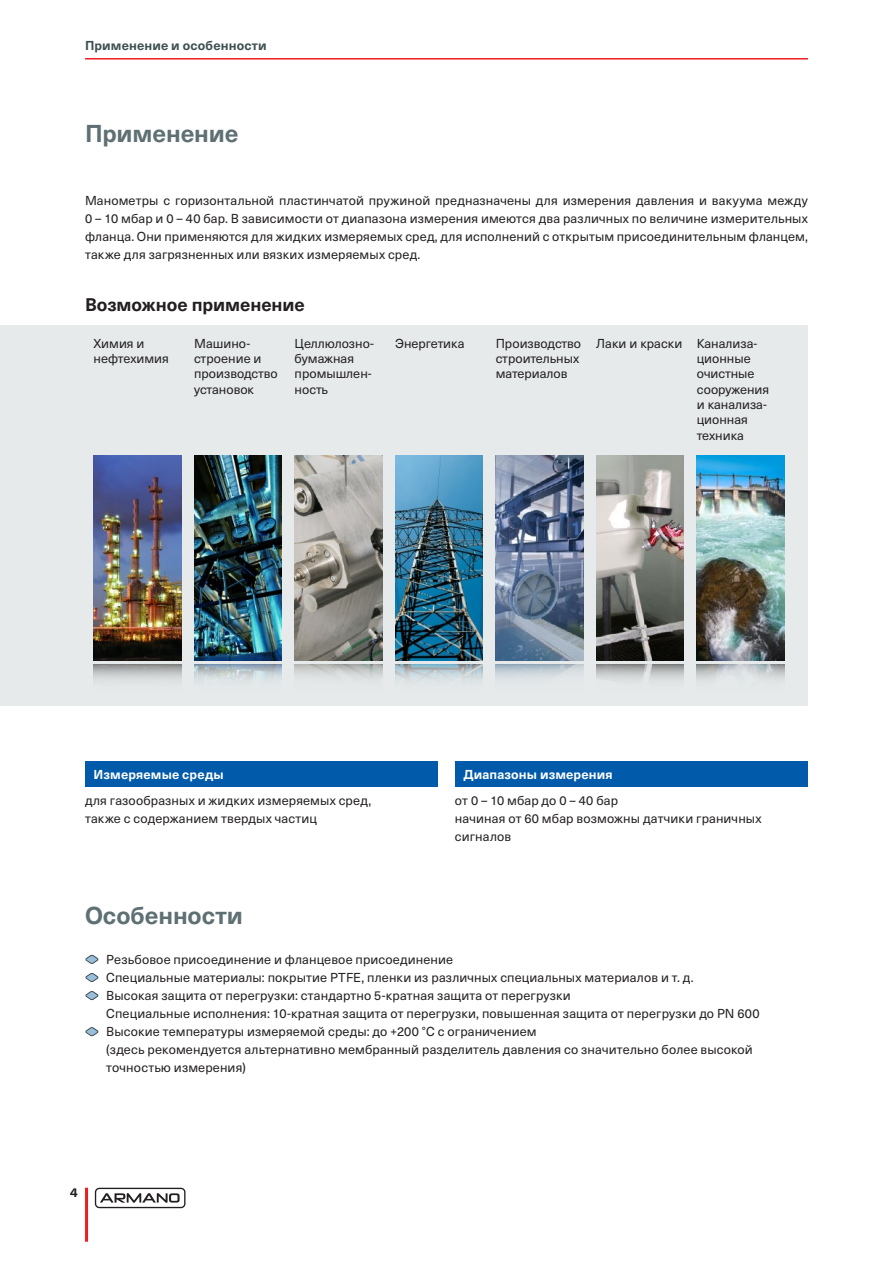
<style>
.page{position:relative;width:893px;height:1263px;background:#fff}
.page>*{position:absolute;margin:0;border:0;box-sizing:border-box;transform-origin:0 0}
.t1{font:700 24px "Neue Haas Unica W1 G";letter-spacing:-.005em;color:#5e7073}
.t2{font:700 18px "Neue Haas Unica W1 G";letter-spacing:-.005em;color:#231f20}
.t3{font:12.75px/15.3px "Neue Haas Unica W1 G";letter-spacing:.01em;color:#231f20}
.t4{font:700 12.75px "Neue Haas Unica W1 G";letter-spacing:.01em;color:#fff}
.t5{font:700 12.75px "Neue Haas Unica W1 G";letter-spacing:.01em;color:#3d4f51}
.t6{font:700 12.75px "Neue Haas Unica W1 G";color:#231f20}
</style>
<div class="page">
<hr style="left:85px;top:1188px;width:3px;height:54px;background:#ee1d23">
<div style="left:95px;top:1188px;width:90px;height:20px;border:1px solid #231f20;border-radius:4px"></div>
<svg style="left:100px;top:1193px;width:80px;height:10px"></svg>
<hr style="left:85px;top:58px;width:723px;height:2px;background:#ee1d23">
<div style="left:85px;top:761px;width:353px;height:26px;background:#015aaa"></div>
<div style="left:455px;top:761px;width:353px;height:26px;background:#015aaa"></div>
<div style="left:0;top:325px;width:808px;height:381px;background:#e6eaeb"></div>
<img style="left:194px;top:455px;width:88px;height:205px">
<img style="left:94px;top:455px;width:87px;height:205px">
<img style="left:395px;top:455px;width:88px;height:205px">
<img style="left:194px;top:664px;width:88px;height:16px">
<img style="left:395px;top:664px;width:88px;height:17px">
<img style="left:295px;top:664px;width:87px;height:16px">
<img style="left:295px;top:455px;width:87px;height:205px">
<img style="left:496px;top:664px;width:87px;height:15px">
<img style="left:496px;top:455px;width:87px;height:205px">
<img style="left:697px;top:664px;width:87px;height:16px">
<img style="left:697px;top:455px;width:87px;height:205px">
<img style="left:596px;top:455px;width:88px;height:205px">
<img style="left:596px;top:664px;width:88px;height:17px">
<svg style="left:86px;top:1027px;width:12px;height:9px"></svg>
<svg style="left:86px;top:973px;width:12px;height:9px"></svg>
<svg style="left:86px;top:955px;width:12px;height:9px"></svg>
<svg style="left:86px;top:991px;width:12px;height:9px"></svg>
<p class="t5" style="left:85px;top:36px;width:183px">Применение и особенности</p>
<h1 class="t1" style="left:85px;top:115px;width:155px">Применение</h1>
<p class="t3" style="left:85px;top:191px;width:724px;line-height:18px;text-align:justify">Манометры с горизонтальной пластинчатой пружиной предназначены для измерения давления и вакуума между 0 – 10 мбар и 0 – 40 бар. В зависимости от диапазона измерения имеются два различных по величине измерительных фланца. Они применяются для жидких измеряемых сред, для исполнений с открытым присоединительным фланцем, также для загрязненных или вязких измеряемых сред.</p>
<h2 class="t2" style="left:85px;top:291px;width:221px">Возможное применение</h2>
<p class="t3" style="left:94px;top:335px;width:77px">Химия и нефтехимия</p>
<p class="t3" style="left:194px;top:335px;width:85px">Машино&shy;строение и производство установок</p>
<p class="t3" style="left:295px;top:335px;width:81px">Целлюлозно&shy;бумажная промышлен&shy;ность</p>
<p class="t3" style="left:395px;top:335px;width:71px">Энергетика</p>
<p class="t3" style="left:496px;top:335px;width:87px">Производство строительных материалов</p>
<p class="t3" style="left:697px;top:335px;width:74px;text-indent:-101px">Лаки и краски Канализа&shy;ционные очистные сооружения и канализа&shy;ционная техника</p>
<p class="t4" style="left:94px;top:765px;width:132px">Измеряемые среды</p>
<p class="t4" style="left:463px;top:765px;width:151px">Диапазоны измерения</p>
<p class="t3" style="left:85px;top:791px;width:288px;line-height:18px">для газообразных и жидких измеряемых сред, также с содержанием твердых частиц</p>
<h1 class="t1" style="left:85px;top:897px;width:159px">Особенности</h1>
<p class="t3" style="left:455px;top:791px;width:308px;line-height:18px">от 0 – 10 мбар до 0 – 40 бар<br>начиная от 60 мбар возможны датчики граничных сигналов</p>
<p class="t3" style="left:106px;top:950px;width:655px;line-height:18px">Резьбовое присоединение и фланцевое присоединение<br>Специальные материалы: покрытие PTFE, пленки из различных специальных материалов и т. д.<br>Высокая защита от перегрузки: стандартно 5-кратная защита от перегрузки<br>Специальные исполнения: 10-кратная защита от перегрузки, повышенная защита от перегрузки до PN 600<br>Высокие температуры измеряемой среды: до +200 °C с ограничением<br>(здесь рекомендуется альтернативно мембранный разделитель давления со значительно более высокой точностью измерения)</p>
<p class="t6" style="left:70px;top:1183px;width:9px">4</p>
</div>
